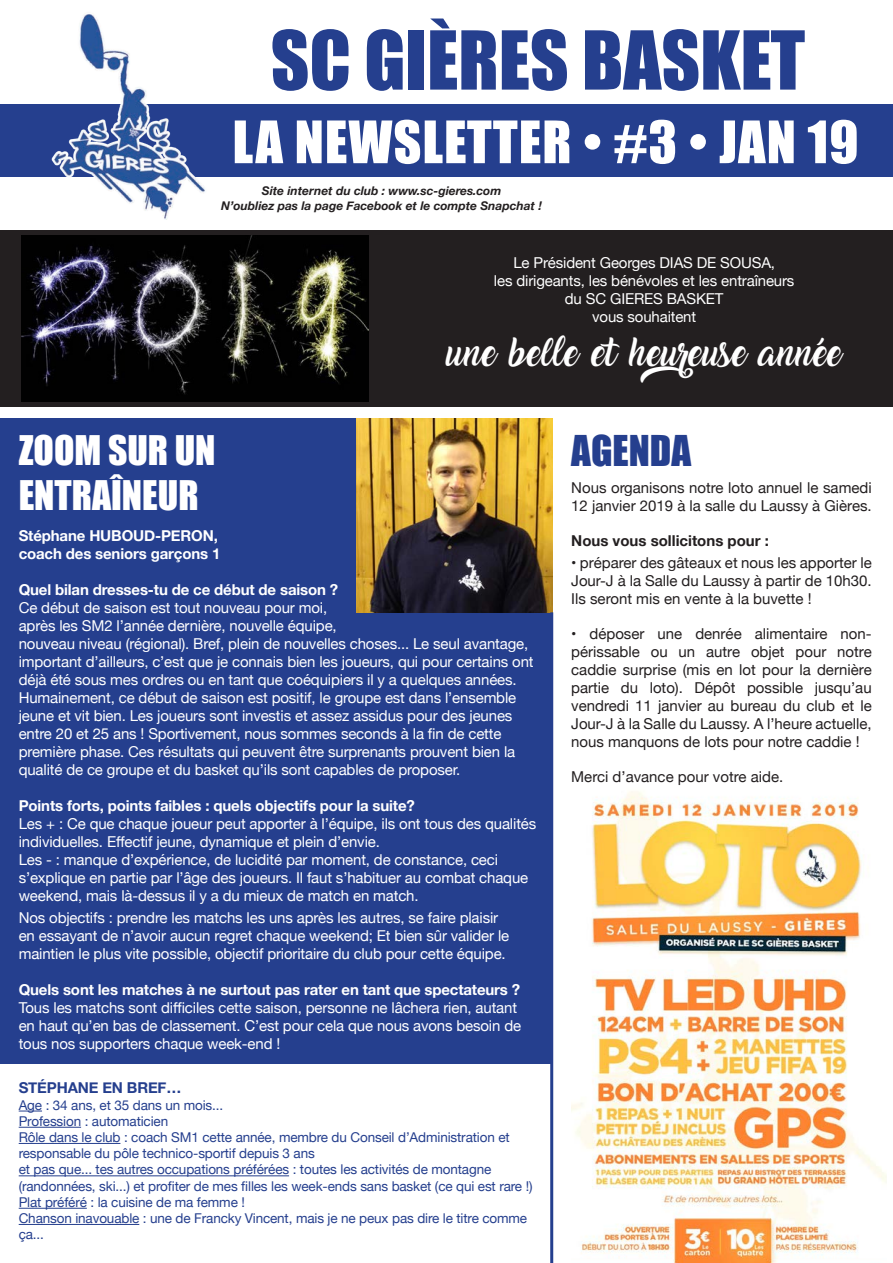
<style>
.page{position:relative;width:893px;height:1263px;background:#fff}
.page>*{position:absolute;margin:0;border:0;box-sizing:border-box;transform-origin:0 0}
.t1{font:75px "Impact";color:#253f8e}
.t2{font:54px "Impact";letter-spacing:.02em;color:#fff}
.t3{font:39px "Impact";color:#253f8e}
.t4{font:37.5px/45px "Impact";color:#fff}
.t5{font:25.5px "Amarillo";color:#fff}
.t6{font:15px/18px "Helvetica Neue";letter-spacing:-.01em;color:#fff}
.t7{font:15px/18px "Helvetica Neue";color:#231f20;text-align:justify}
.t8{font:700 15px "Helvetica Neue";letter-spacing:-.01em;color:#fff}
.t9{font:700 15px "Helvetica Neue";color:#231f20}
.t10{font:700 15px "Helvetica Neue";letter-spacing:-.01em;color:#253f8e}
.t11{font:13.5px/16.2px "Helvetica Neue";letter-spacing:-.01em;color:#253f8e}
.t12{font:italic 700 12px "Helvetica Neue";color:#231f20}
</style>
<div class="page">
<div style="left:0;top:418px;width:553px;height:646px;background:#253f8e"></div>
<svg style="left:19px;top:1111px;width:23px;height:1px"></svg>
<hr style="left:19px;top:1127px;width:62px;height:1px;background:#253f8e">
<hr style="left:19px;top:1143px;width:101px;height:1px;background:#253f8e">
<hr style="left:19px;top:1175px;width:270px;height:1px;background:#253f8e">
<hr style="left:19px;top:1208px;width:68px;height:1px;background:#253f8e">
<hr style="left:19px;top:1224px;width:120px;height:1px;background:#253f8e">
<div style="left:0;top:104px;width:893px;height:72px;background:#253f8e"></div>
<img style="left:38px;top:13px;width:181px;height:206px">
<img style="left:357px;top:418px;width:196px;height:194px">
<div style="left:0;top:230px;width:893px;height:176px;background:#231f20"></div>
<img style="left:21px;top:235px;width:348px;height:166px">
<img style="left:571px;top:791px;width:316px;height:472px">
<hr style="left:550px;top:612px;width:3px;height:651px;background:#253f8e">
<p class="t1" style="left:271px;top:2px;width:536px">SC GIÈRES BASKET</p>
<p class="t2" style="left:233px;top:100px;width:627px">LA NEWSLETTER • #3 • JAN 19</p>
<p class="t12" style="left:262px;top:181px;width:241px">Site internet du club : www.sc-gieres.com</p>
<p class="t12" style="left:221px;top:196px;width:322px">N’oubliez pas la page Facebook et le compte Snapchat !</p>
<p class="t6" style="left:513px;top:255px;width:263px">Le Président Georges DIAS DE SOUSA,</p>
<p class="t6" style="left:494px;top:273px;width:302px">les dirigeants, les bénévoles et les entraîneurs</p>
<p class="t6" style="left:565px;top:291px;width:160px">du SC GIERES BASKET</p>
<p class="t6" style="left:592px;top:309px;width:106px">vous souhaitent</p>
<p class="t5" style="left:446px;top:342px;width:397px">une belle et heureuse année</p>
<p class="t4" style="left:19px;top:427px;width:198px">ZOOM SUR UN<br>ENTRAÎNEUR</p>
<p class="t8" style="left:19px;top:523px;width:201px">Stéphane HUBOUD-PERON,</p>
<p class="t8" style="left:19px;top:541px;width:203px">coach des seniors garçons 1</p>
<p class="t8" style="left:19px;top:577px;width:321px">Quel bilan dresses-tu de ce début de saison ?</p>
<p class="t6" style="left:19px;top:599px;width:516px">Ce début de saison est tout nouveau pour moi,<br>après les SM2 l’année dernière, nouvelle équipe,<br>nouveau niveau (régional). Bref, plein de nouvelles choses... Le seul avantage, important d’ailleurs, c’est que je connais bien les joueurs, qui pour certains ont déjà été sous mes ordres ou en tant que coéquipiers il y a quelques années.</p>
<p class="t6" style="left:19px;top:689px;width:499px">Humainement, ce début de saison est positif, le groupe est dans l’ensemble jeune et vit bien. Les joueurs sont investis et assez assidus pour des jeunes entre 20 et 25 ans ! Sportivement, nous sommes seconds à la fin de cette première phase. Ces résultats qui peuvent être surprenants prouvent bien la qualité de ce groupe et du basket qu’ils sont capables de proposer.</p>
<p class="t8" style="left:19px;top:793px;width:398px">Points forts, points faibles : quels objectifs pour la suite?</p>
<p class="t6" style="left:19px;top:815px;width:519px">Les + : Ce que chaque joueur peut apporter à l’équipe, ils ont tous des qualités individuelles. Effectif jeune, dynamique et plein d’envie.</p>
<p class="t6" style="left:19px;top:851px;width:511px">Les - : manque d’expérience, de lucidité par moment, de constance, ceci s’explique en partie par l’âge des joueurs. Il faut s’habituer au combat chaque weekend, mais là-dessus il y a du mieux de match en match.</p>
<p class="t6" style="left:19px;top:909px;width:492px">Nos objectifs : prendre les matchs les uns après les autres, se faire plaisir en essayant de n’avoir aucun regret chaque weekend; Et bien sûr valider le maintien le plus vite possible, objectif prioritaire du club pour cette équipe.</p>
<p class="t8" style="left:19px;top:978px;width:503px">Quels sont les matches à ne surtout pas rater en tant que spectateurs ?</p>
<p class="t6" style="left:19px;top:999px;width:504px">Tous les matchs sont difficiles cette saison, personne ne lâchera rien, autant en haut qu’en bas de classement. C’est pour cela que nous avons besoin de tous nos supporters chaque week-end !</p>
<p class="t10" style="left:19px;top:1076px;width:164px">STÉPHANE EN BREF…</p>
<p class="t11" style="left:19px;top:1097px;width:206px">Age : 34 ans, et 35 dans un mois...</p>
<p class="t11" style="left:19px;top:1114px;width:151px">Profession : automaticien</p>
<p class="t11" style="left:19px;top:1130px;width:492px">Rôle dans le club : coach SM1 cette année, membre du Conseil d’Administration et responsable du pôle technico-sportif depuis 3 ans</p>
<p class="t11" style="left:19px;top:1162px;width:515px">et pas que... tes autres occupations préférées : toutes les activités de montagne (randonnées, ski...) et profiter de mes filles les week-ends sans basket (ce qui est rare !)</p>
<p class="t11" style="left:19px;top:1195px;width:228px">Plat préféré : la cuisine de ma femme !</p>
<p class="t11" style="left:19px;top:1211px;width:510px">Chanson inavouable : une de Francky Vincent, mais je ne peux pas dire le titre comme ça...</p>
<p class="t3" style="left:571px;top:420px;width:122px">AGENDA</p>
<p class="t7" style="left:571px;top:479px;width:302px">Nous organisons notre loto annuel le samedi<br>12 janvier 2019 à la salle du Laussy à Gières.</p>
<p class="t9" style="left:571px;top:528px;width:199px">Nous vous sollicitons pour :</p>
<p class="t7" style="left:571px;top:554px;width:302px">• préparer des gâteaux et nous les apporter le Jour-J à la Salle du Laussy à partir de 10h30.<br>Ils seront mis en vente à la buvette !</p>
<p class="t7" style="left:571px;top:625px;width:302px">• déposer une denrée alimentaire non&shy;périssable ou un autre objet pour notre caddie surprise (mis en lot pour la dernière partie du loto). Dépôt possible jusqu’au vendredi 11 janvier au bureau du club et le Jour-J à la Salle du Laussy. A l’heure actuelle, nous manquons de lots pour notre caddie !</p>
<p class="t7" style="left:571px;top:768px;width:213px">Merci d’avance pour votre aide.</p>
</div>
